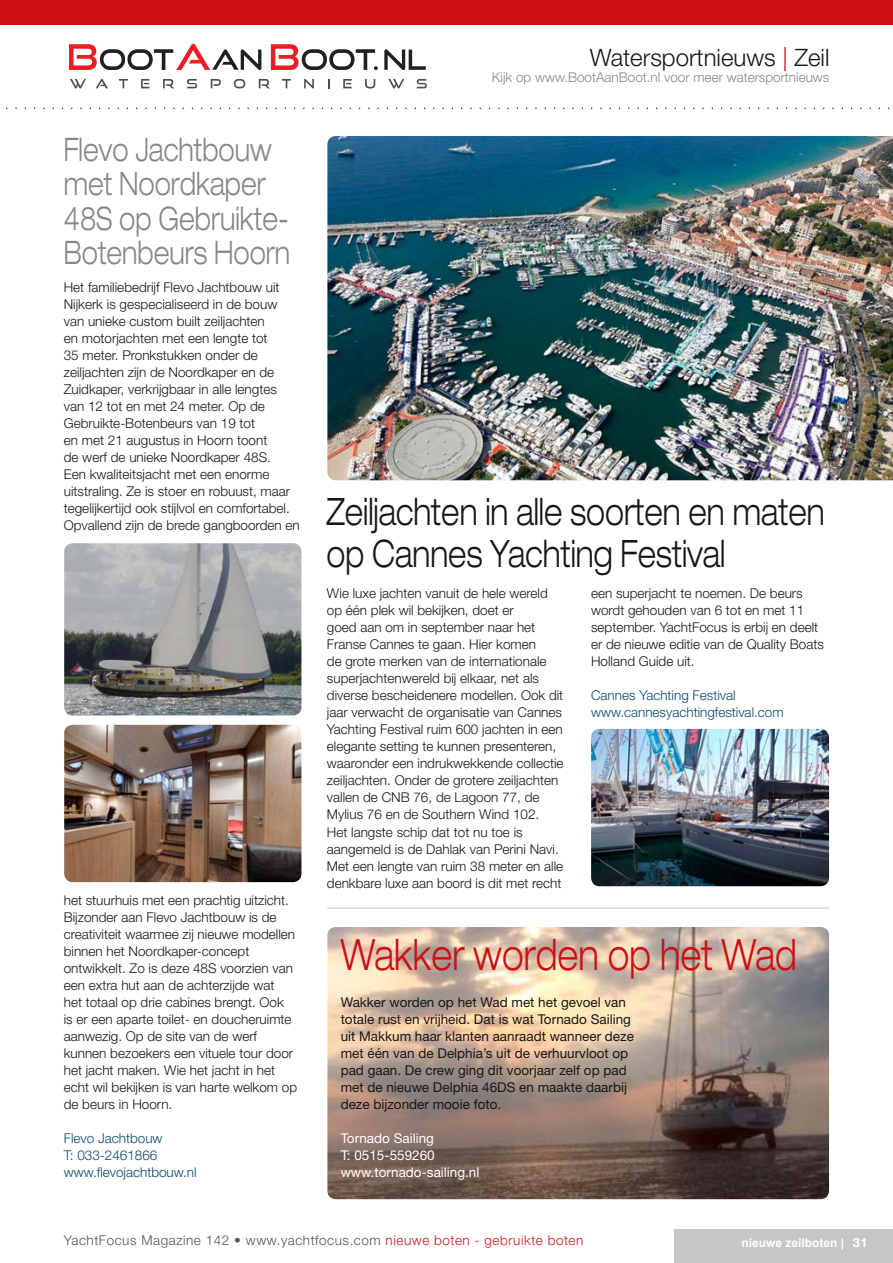
<style>
.page{position:relative;width:893px;height:1263px;background:#fff}
.page>*{position:absolute;margin:0;border:0;box-sizing:border-box;transform-origin:0 0}
.t1{font:300 expanded 43.2px "Helvetica Neue LT Std";color:#cd1013;scale:.75 1}
.t2{font:300 expanded 37.8px/42px "Helvetica Neue LT Std";color:#181716;scale:.75 1}
.t3{font:300 expanded 32.4px/34.5px "Helvetica Neue LT Std";color:#868786;scale:.75 1}
.t4{font:300 24px "Helvetica Neue LT Std";color:#181716}
.t5{font:300 13.5px/17px "Helvetica Neue LT Std";color:#181716}
.t6{font:13.5px/17px "Helvetica Neue LT Std";color:#181716}
.t7{font:300 13.5px/17px "Helvetica Neue LT Std";color:#0a4871}
.t8{font:300 13.5px "Helvetica Neue LT Std";letter-spacing:.04em;color:#565655}
.t9{font:13.5px/17px "Helvetica Neue LT Std";color:#fff}
.t10{font:300 13.5px "Helvetica Neue LT Std";color:#868786}
.t11{font:700 12px "Arial";color:#fff}
.s1{color:#cd1013}
.s2{color:#ce1a24}
.s3{font-family:"Helvetica Neue LT Std";font-size:12.75px}
</style>
<div class="page">
<img style="left:327px;top:927px;width:502px;height:272px">
<div style="left:674px;top:1230px;width:219px;height:33px;background:#c5c6c6"></div>
<div style="left:0;top:0;width:893px;height:25px;background:#cd1013"></div>
<hr style="left:327px;top:907px;width:502px;height:2px;background:#d9dada">
<svg style="left:69px;top:44px;width:192px;height:26px"></svg>
<svg style="left:271px;top:44px;width:107px;height:26px"></svg>
<svg style="left:384px;top:49px;width:42px;height:21px"></svg>
<svg style="left:70px;top:79px;width:16px;height:10px"></svg>
<svg style="left:96px;top:79px;width:12px;height:9px"></svg>
<svg style="left:119px;top:79px;width:9px;height:9px"></svg>
<svg style="left:141px;top:79px;width:8px;height:9px"></svg>
<svg style="left:163px;top:79px;width:11px;height:9px"></svg>
<svg style="left:187px;top:79px;width:10px;height:9px"></svg>
<svg style="left:211px;top:79px;width:10px;height:9px"></svg>
<svg style="left:234px;top:79px;width:11px;height:9px"></svg>
<svg style="left:259px;top:79px;width:11px;height:9px"></svg>
<svg style="left:282px;top:79px;width:9px;height:9px"></svg>
<svg style="left:304px;top:79px;width:10px;height:9px"></svg>
<svg style="left:343px;top:79px;width:9px;height:9px"></svg>
<svg style="left:365px;top:79px;width:10px;height:10px"></svg>
<svg style="left:388px;top:79px;width:16px;height:10px"></svg>
<svg style="left:417px;top:79px;width:10px;height:9px"></svg>
<img style="left:327px;top:136px;width:566px;height:344px">
<img style="left:591px;top:729px;width:238px;height:157px">
<img style="left:64px;top:543px;width:237px;height:172px">
<img style="left:64px;top:725px;width:237px;height:157px">
<h3 class="t3" style="left:64px;top:132px;width:303px">Flevo Jachtbouw met Noordkaper<br>48S op Gebruikte-<br>Botenbeurs Hoorn</h3>
<p class="t5" style="left:64px;top:279px;width:237px">Het familiebedrijf Flevo Jachtbouw uit Nijkerk is gespecialiseerd in de bouw van unieke custom built zeiljachten<br>en motorjachten met een lengte tot<br>35 meter. Pronkstukken onder de zeiljachten zijn de Noordkaper en de Zuidkaper, verkrijgbaar in alle lengtes van 12 tot en met 24 meter. Op de Gebruikte-Botenbeurs van 19 tot<br>en met 21 augustus in Hoorn toont<br>de werf de unieke Noordkaper 48S.<br>Een kwaliteitsjacht met een enorme uitstraling. Ze is stoer en robuust, maar tegelijkertijd ook stijlvol en comfortabel.<br>Opvallend zijn de brede gangboorden en</p>
<p class="t5" style="left:64px;top:891px;width:235px">het stuurhuis met een prachtig uitzicht.<br>Bijzonder aan Flevo Jachtbouw is de creativiteit waarmee zij nieuwe modellen binnen het Noordkaper-concept ontwikkelt. Zo is deze 48S voorzien van een extra hut aan de achterzijde wat<br>het totaal op drie cabines brengt. Ook<br>is er een aparte toilet- en doucheruimte aanwezig. Op de site van de werf kunnen bezoekers een vituele tour door het jacht maken. Wie het jacht in het echt wil bekijken is van harte welkom op de beurs in Hoorn.</p>
<p class="t7" style="left:64px;top:1129px;width:134px">Flevo Jachtbouw<br>T: 033-2461866 www.flevojachtbouw.nl</p>
<h3 class="t4" style="left:590px;top:43px;width:241px">Watersportnieuws <span class="s1">|</span> Zeil</h3>
<p class="t10" style="left:492px;top:69px;width:339px">Kijk op www.BootAanBoot.nl voor meer watersportnieuws</p>
<h2 class="t2" style="left:326px;top:490px;width:666px">Zeiljachten in alle soorten en maten op Cannes Yachting Festival</h2>
<p class="t5" style="left:591px;top:585px;width:234px">een superjacht te noemen. De beurs wordt gehouden van 6 tot en met 11 september. YachtFocus is erbij en deelt er de nieuwe editie van de Quality Boats<br>Holland Guide uit.</p>
<p class="t7" style="left:591px;top:687px;width:194px">Cannes Yachting Festival www.cannesyachtingfestival.com</p>
<p class="t5" style="left:327px;top:585px;width:238px">Wie luxe jachten vanuit de hele wereld op één plek wil bekijken, doet er<br>goed aan om in september naar het Franse Cannes te gaan. Hier komen<br>de grote merken van de internationale superjachtenwereld bij elkaar, net als diverse bescheidenere modellen. Ook dit jaar verwacht de organisatie van Cannes Yachting Festival ruim 600 jachten in een elegante setting te kunnen presenteren, waaronder een indrukwekkende collectie zeiljachten. Onder de grotere zeiljachten vallen de CNB 76, de Lagoon 77, de Mylius 76 en de Southern Wind 102.<br>Het langste schip dat tot nu toe is aangemeld is de Dahlak van Perini Navi.<br>Met een lengte van ruim 38 meter en alle denkbare luxe aan boord is dit met recht</p>
<h1 class="t1" style="left:341px;top:928px;width:610px">Wakker worden op het Wad</h1>
<p class="t6" style="left:341px;top:993px;width:295px">Wakker worden op het Wad met het gevoel van totale rust en vrijheid. Dat is wat Tornado Sailing uit Makkum haar klanten aanraadt wanneer deze met één van de Delphia’s uit de verhuurvloot op pad gaan. De crew ging dit voorjaar zelf op pad met de nieuwe Delphia 46DS en maakte daarbij deze bijzonder mooie foto.</p>
<p class="t9" style="left:341px;top:1129px;width:140px">Tornado Sailing<br>T: 0515-559260 www.tornado-sailing.nl</p>
<p class="t8" style="left:64px;top:1232px;width:521px">YachtFocus Magazine 142 • www.yachtfocus.com <span class="s2">nieuwe boten - gebruikte boten</span></p>
<p class="t11" style="left:741px;top:1235px;width:128px">nieuwe zeilboten | <span class="s3">31</span></p>
</div>
